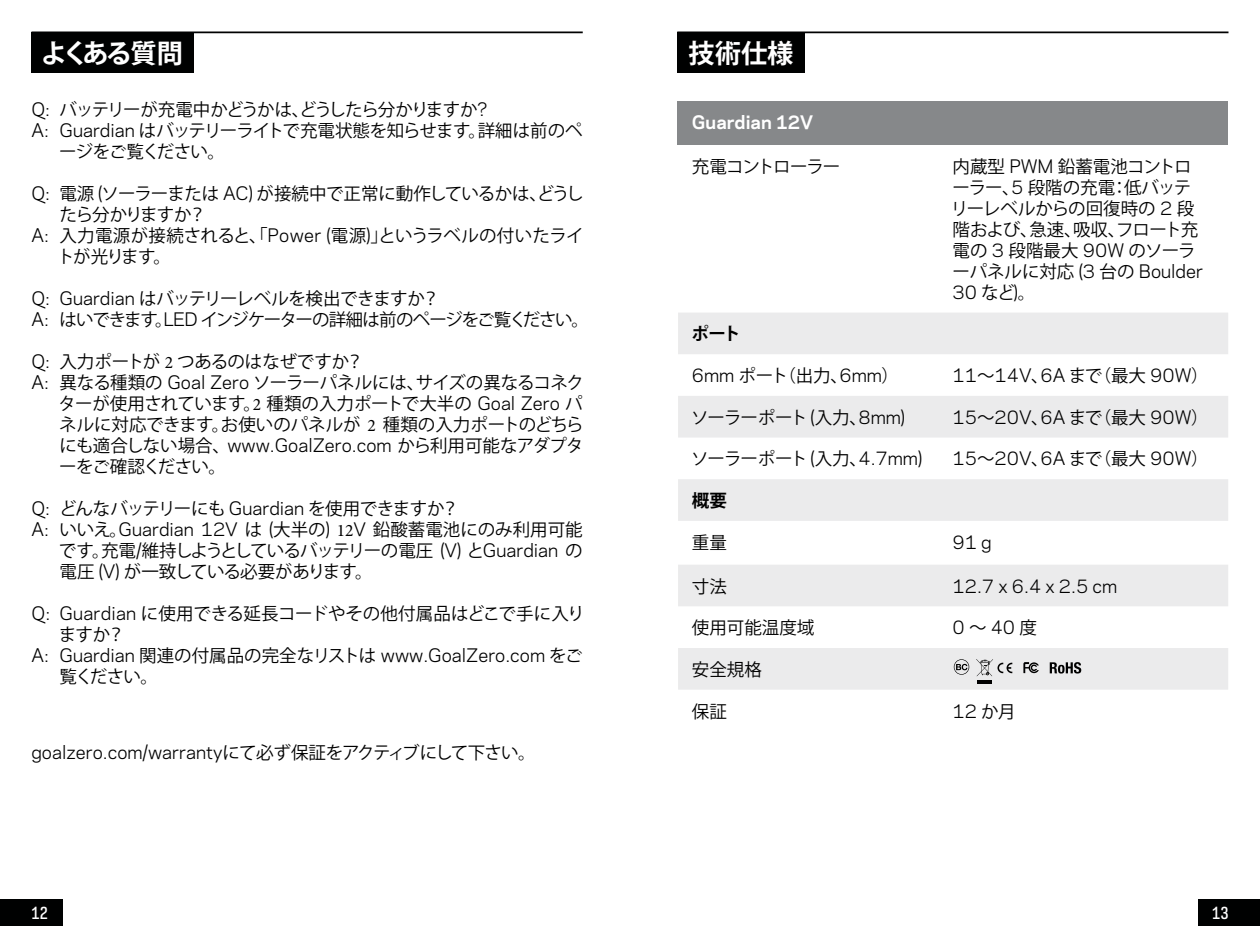
<style>
.page{position:relative;width:1260px;height:945px;background:#fff}
.page>*{position:absolute;margin:0;border:0;box-sizing:border-box;transform-origin:0 0}
.t1{font:700 26.25px "Koz Go Pro";letter-spacing:-.03em;color:#fff}
.t2{font:17.5px "Koz Go Pro";letter-spacing:-.03em;color:#000}
.t3{font:17.5px "Galaxie Polaris";color:#000}
.t4{font:17.5px/21px "Koz Go Pro";color:#000}
.t5{font:17.5px/21px "Koz Go Pro";letter-spacing:-.06em;color:#000}
.t6{font:17.5px/21px "Koz Go Pro";letter-spacing:-.01em;color:#000}
.t7{font:17.5px "Koz Go Pro";letter-spacing:-.05em;color:#000}
.t8{font:17.5px "Koz Go Pro";letter-spacing:.02em;color:#000}
.t9{font:700 17.5px "Galaxie Polaris";color:#fff}
.t10{font:700 17.5px "Koz Go Pro";color:#000}
.t11{font:500 15.75px "Galaxie Polaris Condensed";color:#fff}
.s1{font-family:"Galaxie Polaris"}
.s2{font-family:"Minion Pro"}
.s3{font-family:"Koz Go Pro"}
</style>
<div class="page">
<div style="left:0;top:899px;width:63px;height:27px;background:#000101"></div>
<div style="left:1198px;top:899px;width:62px;height:27px;background:#000101"></div>
<hr style="left:677px;top:32px;width:551px;height:1px;background:#000101">
<div style="left:677px;top:33px;width:128px;height:40px;background:#000101"></div>
<svg style="left:678px;top:313px;width:550px;height:377px;fill:#ebebec"></svg>
<div style="left:678px;top:102px;width:550px;height:43px;background:#86888a"></div>
<div style="left:32px;top:33px;width:162px;height:40px;background:#000101"></div>
<hr style="left:32px;top:32px;width:551px;height:1px;background:#000101">
<svg style="left:954px;top:659px;width:15px;height:16px"></svg>
<svg style="left:1023px;top:662px;width:16px;height:11px"></svg>
<svg style="left:1050px;top:662px;width:31px;height:12px"></svg>
<svg style="left:976px;top:659px;width:36px;height:17px"></svg>
<hr style="left:977px;top:681px;width:15px;height:3px;background:#000">
<h1 class="t1" style="left:41px;top:36px;width:144px">よくある質問</h1>
<p class="t5" style="left:31px;top:99px;width:458px"><span class="s1">Q:</span> バッテリーが充電中かどうかは、どうしたら分かりますか<span class="s1">?</span></p>
<p class="t2" style="left:31px;top:119px;width:553px"><span class="s1">A: Guardian</span> はバッテリーライトで充電状態を知らせます。詳細は前のペ</p>
<p class="t7" style="left:59px;top:140px;width:167px">ージをご覧ください。</p>
<p class="t2" style="left:31px;top:182px;width:554px"><span class="s1">Q:</span> 電源 <span class="s1">(</span>ソーラーまたは <span class="s1">AC)</span> が接続中で正常に動作しているかは、どうし</p>
<p class="t5" style="left:59px;top:204px;width:148px">たら分かりますか？</p>
<p class="t8" style="left:31px;top:224px;width:554px"><span class="s1">A:</span> 入力電源が接続されると、「<span class="s1">Power (</span>電源<span class="s1">)</span>」というラベルの付いたライ</p>
<p class="t2" style="left:57px;top:245px;width:116px">トが光ります。</p>
<p class="t5" style="left:31px;top:288px;width:559px"><span class="s1">Q: Guardian</span> はバッテリーレベルを検出できますか？<br><span class="s1">A:</span> はいできます。<span class="s1">LED</span> インジケーターの詳細は前のページをご覧ください。</p>
<p class="t6" style="left:31px;top:351px;width:334px"><span class="s1">Q:</span> 入力ポートが <span class="s2">2</span> つあるのはなぜですか？</p>
<p class="t2" style="left:31px;top:371px;width:554px"><span class="s1">A:</span> 異なる種類の <span class="s1">Goal Zero</span> ソーラーパネルには、サイズの異なるコネク</p>
<p class="t6" style="left:59px;top:393px;width:526px">ターが使用されています。<span class="s2">2</span> 種類の入力ポートで大半の <span class="s1">Goal Zero</span> パ</p>
<p class="t4" style="left:59px;top:414px;width:526px">ネルに対応できます。お使いのパネルが <span class="s2">2</span> 種類の入力ポートのどちら</p>
<p class="t2" style="left:59px;top:434px;width:526px">にも適合しない場合、<span class="s1">www.GoalZero.com</span> から利用可能なアダプタ</p>
<p class="t2" style="left:59px;top:455px;width:168px">ーをご確認ください。</p>
<p class="t2" style="left:31px;top:497px;width:429px"><span class="s1">Q:</span> どんなバッテリーにも <span class="s1">Guardian</span> を使用できますか？</p>
<p class="t4" style="left:31px;top:519px;width:553px"><span class="s1">A:</span> いいえ。<span class="s1">Guardian 12V</span> は <span class="s1">(</span>大半の<span class="s1">)</span> <span class="s2">12</span><span class="s1">V</span> 鉛酸蓄電池にのみ利用可能</p>
<p class="t5" style="left:59px;top:540px;width:525px">です。充電<span class="s1">/</span>維持しようとしているバッテリーの電圧 <span class="s1">(V)</span> と<span class="s1">Guardian</span> の</p>
<p class="t2" style="left:60px;top:560px;width:315px">電圧 <span class="s1">(V)</span> が一致している必要があります。</p>
<p class="t6" style="left:59px;top:603px;width:527px;text-indent:-27px"><span class="s1">Q: Guardian</span> に使用できる延長コードやその他付属品はどこで手に入りますか？</p>
<p class="t3" style="left:32px;top:642px;width:553px">A: Guardian <span class="s3">関連の付属品の完全なリストは</span> www.GoalZero.com <span class="s3">をご</span></p>
<p class="t2" style="left:60px;top:665px;width:100px">覧ください。</p>
<p class="t3" style="left:32px;top:739px;width:506px">goalzero.com/warranty<span class="s3">にて必ず保証をアクティブにして下さい。</span></p>
<h1 class="t1" style="left:689px;top:36px;width:106px">技術仕様</h1>
<p class="t9" style="left:692px;top:109px;width:123px">Guardian 12V</p>
<p class="t5" style="left:692px;top:156px;width:150px">充電コントローラー</p>
<p class="t4" style="left:951px;top:156px;width:254px">内蔵型 <span class="s1">PWM</span> 鉛蓄電池コントローラー、<span class="s1">5</span> 段階の充電：低バッテリーレベルからの回復時の <span class="s1">2</span> 段階および、急速、吸収、フロート充電の <span class="s1">3</span> 段階最大 <span class="s1">90W</span> のソーラーパネルに対応 <span class="s1">(3</span> 台の <span class="s1">Boulder</span></p>
<p class="t3" style="left:953px;top:279px;width:84px">30 <span class="s3">など</span>)<span class="s3">。</span></p>
<p class="t10" style="left:692px;top:323px;width:50px">ポート</p>
<p class="t2" style="left:692px;top:364px;width:209px"><span class="s1">6mm</span> ポート（出力、<span class="s1">6mm</span>）</p>
<p class="t3" style="left:953px;top:362px;width:258px">11<span class="s3">～</span>14V<span class="s3">、</span>6A <span class="s3">まで（最大</span> 90W<span class="s3">）</span></p>
<p class="t7" style="left:691px;top:406px;width:216px">ソーラーポート <span class="s1">(</span>入力、<span class="s1">8mm)</span></p>
<p class="t3" style="left:953px;top:404px;width:258px">15<span class="s3">～</span>20V<span class="s3">、</span>6A <span class="s3">まで（最大</span> 90W<span class="s3">）</span></p>
<p class="t7" style="left:691px;top:448px;width:233px">ソーラーポート <span class="s1">(</span>入力、<span class="s1">4.7mm)</span></p>
<p class="t3" style="left:953px;top:446px;width:258px">15<span class="s3">～</span>20V<span class="s3">、</span>6A <span class="s3">まで（最大</span> 90W<span class="s3">）</span></p>
<p class="t10" style="left:692px;top:489px;width:36px">概要</p>
<p class="t2" style="left:692px;top:531px;width:36px">重量</p>
<p class="t3" style="left:953px;top:529px;width:41px">91 g</p>
<p class="t2" style="left:692px;top:575px;width:36px">寸法</p>
<p class="t3" style="left:953px;top:573px;width:166px">12.7 x 6.4 x 2.5 cm</p>
<p class="t4" style="left:692px;top:618px;width:124px">使用可能温度域</p>
<p class="t3" style="left:953px;top:614px;width:86px">0 <span class="s3">～</span> 40 <span class="s3">度</span></p>
<p class="t2" style="left:692px;top:658px;width:71px">安全規格</p>
<p class="t2" style="left:692px;top:700px;width:36px">保証</p>
<p class="t3" style="left:953px;top:698px;width:65px">12 <span class="s3">か月</span></p>
<p class="t11" style="left:32px;top:902px;width:18px">12</p>
<p class="t11" style="left:1212px;top:902px;width:18px">13</p>
</div>
